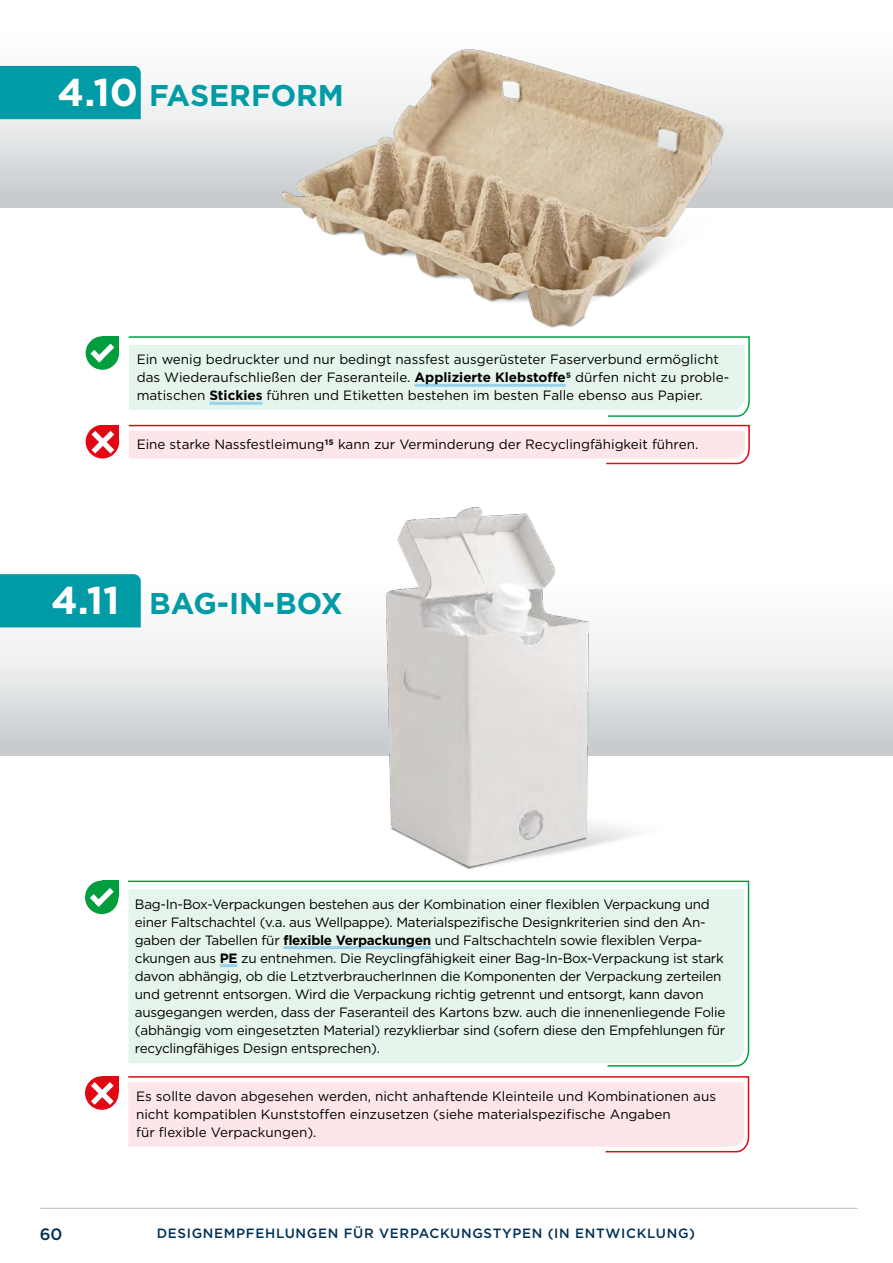
<style>
.page{position:relative;width:893px;height:1263px;background:#fff}
.page>*{position:absolute;margin:0;border:0;box-sizing:border-box;transform-origin:0 0}
.t1{font:700 30px "Gotham";color:#009ba4}
.t2{font:500 16.5px "Gotham";color:#003056}
.t3{font:13.5px/18px "Gotham";letter-spacing:-.02em;color:#000}
.t4{font:13.5px/18px "Gotham";color:#000}
.t5{font:500 13.5px "Gotham";letter-spacing:.05em;color:#003056}
.s1{font-size:38.7px;color:#fff}
.s2{font-weight:700}
</style>
<div class="page">
<div style="left:0;top:5px;width:893px;height:202px;background:linear-gradient(to bottom,#fff,#ccd0d3)"></div>
<div style="left:0;top:553px;width:893px;height:203px;background:linear-gradient(to bottom,#fff,#ccd0d2)"></div>
<div style="left:0;top:574px;width:141px;height:53px;background:#009ba4"></div>
<hr style="left:41px;top:1208px;width:816px;height:1px;background:#bec3c6">
<svg style="left:128px;top:336px;width:622px;height:81px"></svg>
<div style="left:102px;top:336px;width:17px;height:17px;background:#009e3d"></div>
<div style="left:86px;top:337px;width:32px;height:32px;background:#009e3d;border-radius:50%"></div>
<div style="left:86px;top:336px;width:33px;height:34px;border:1px solid #009e3d;border-radius:50%"></div>
<svg style="left:90px;top:344px;width:24px;height:18px"></svg>
<div style="left:129px;top:345px;width:616px;height:65px;background:#e6f5eb"></div>
<hr style="left:415px;top:384px;width:151px;height:3px;background:#98d1ea">
<hr style="left:209px;top:402px;width:53px;height:3px;background:#98d1ea">
<svg style="left:128px;top:424px;width:622px;height:41px"></svg>
<div style="left:102px;top:425px;width:17px;height:17px;background:#e30613"></div>
<div style="left:86px;top:426px;width:32px;height:32px;background:#e30613;border-radius:50%"></div>
<div style="left:86px;top:425px;width:33px;height:33px;border:1px solid #e30613;border-radius:50%"></div>
<svg style="left:92px;top:431px;width:22px;height:22px"></svg>
<img style="left:267px;top:34px;width:470px;height:294px">
<div style="left:0;top:66px;width:141px;height:53px;background:#009ba4"></div>
<svg style="left:128px;top:880px;width:622px;height:187px"></svg>
<div style="left:102px;top:880px;width:17px;height:17px;background:#009e3d"></div>
<div style="left:86px;top:881px;width:32px;height:32px;background:#009e3d;border-radius:50%"></div>
<div style="left:85px;top:880px;width:34px;height:34px;border:1px solid #009e3d;border-radius:50%"></div>
<svg style="left:90px;top:888px;width:24px;height:19px"></svg>
<div style="left:128px;top:889px;width:617px;height:174px;background:#e6f5eb"></div>
<hr style="left:283px;top:946px;width:148px;height:3px;background:#98d1ea">
<hr style="left:220px;top:964px;width:17px;height:3px;background:#98d1ea">
<svg style="left:128px;top:1076px;width:622px;height:77px;background:#fbe3e4"></svg>
<div style="left:102px;top:1076px;width:17px;height:17px;background:#e30613"></div>
<div style="left:86px;top:1077px;width:32px;height:32px;background:#e30613;border-radius:50%"></div>
<div style="left:85px;top:1076px;width:34px;height:34px;border:1px solid #e30613;border-radius:50%"></div>
<svg style="left:91px;top:1082px;width:23px;height:23px"></svg>
<img style="left:294px;top:507px;width:381px;height:362px">
<h1 class="t1" style="left:58px;top:75px;width:288px"><span class="s1">4.10</span> FASERFORM</h1>
<p class="t4" style="left:137px;top:350px;width:594px">Ein wenig bedruckter und nur bedingt nassfest ausgerüsteter Faserverbund ermöglicht das Wiederaufschließen der Faseranteile. <span class="s2">Applizierte Klebstoffe5</span> dürfen nicht zu proble&shy;matischen <span class="s2">Stickies</span> führen und Etiketten bestehen im besten Falle ebenso aus Papier.</p>
<p class="t4" style="left:137px;top:435px;width:563px">Eine starke Nassfestleimung<span class="s2">15</span> kann zur Verminderung der Recyclingfähigkeit führen.</p>
<h1 class="t1" style="left:51px;top:584px;width:293px"><span class="s1">4.11</span> BAG-IN-BOX</h1>
<p class="t3" style="left:135px;top:894px;width:592px">Bag-In-Box-Verpackungen bestehen aus der Kombination einer flexiblen Verpackung und einer Faltschachtel (v.a. aus Wellpappe). Materialspezifische Designkriterien sind den An&shy;gaben der Tabellen für <span class="s2">flexible Verpackungen</span> und Faltschachteln sowie flexiblen Verpa&shy;ckungen aus <span class="s2">PE</span> zu entnehmen. Die Reyclingfähigkeit einer Bag-In-Box-Verpackung ist stark davon abhängig, ob die LetztverbraucherInnen die Komponenten der Verpackung zerteilen und getrennt entsorgen. Wird die Verpackung richtig getrennt und entsorgt, kann davon ausgegangen werden, dass der Faseranteil des Kartons bzw. auch die innenenliegende Folie (abhängig vom eingesetzten Material) rezyklierbar sind (sofern diese den Empfehlungen für recyclingfähiges Design entsprechen).</p>
<p class="t4" style="left:136px;top:1087px;width:582px">Es sollte davon abgesehen werden, nicht anhaftende Kleinteile und Kombinationen aus nicht kompatiblen Kunststoffen einzusetzen (siehe materialspezifische Angaben<br>für flexible Verpackungen).</p>
<p class="t2" style="left:40px;top:1223px;width:24px">60</p>
<p class="t5" style="left:157px;top:1224px;width:540px">DESIGNEMPFEHLUNGEN FÜR VERPACKUNGSTYPEN (IN ENTWICKLUNG)</p>
</div>
